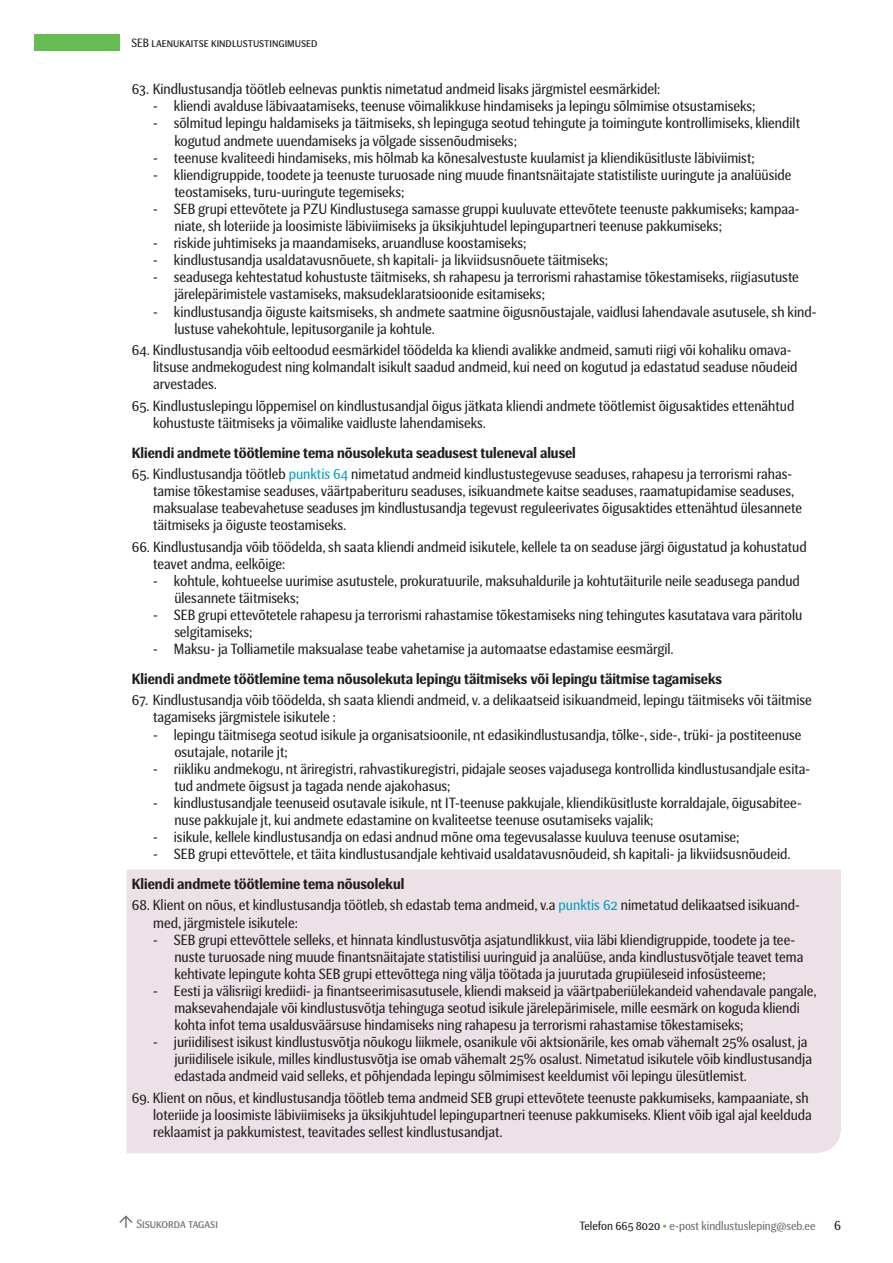
<style>
.page{position:relative;width:893px;height:1263px;background:#fff}
.page>*{position:absolute;margin:0;border:0;box-sizing:border-box;transform-origin:0 0}
.t1{font:14.7px/17.1px "SEB Basic CY";color:#231f20}
.t2{font:700 14.7px "SEB Basic CY";color:#231f20}
.t3{font:13.5px "SEB Basic CY";color:#231f20}
.t4{font:12px "SEB Basic CY";color:#6c6d70}
.t5{font:12px "SEB Basic CY";color:#231f20}
.s1{color:#009ec2}
.s2{font-size:19.5px}
.s3{color:#231f20}
.s4{font-family:"SEB Basic";font-weight:500;color:#66bd52}
</style>
<div class="page">
<div style="left:34px;top:34px;width:85px;height:17px;background:#66bd52"></div>
<div style="left:127px;top:870px;width:714px;height:283px;background:#ede1e8"></div>
<p class="t5" style="left:131px;top:36px;width:188px">SEB laenukaitse kindlustustingimused</p>
<p class="t1" style="left:132px;top:81px;width:530px">63. Kindlustusandja töötleb eelnevas punktis nimetatud andmeid lisaks järgmistel eesmärkidel:</p>
<p class="t1" style="left:153px;top:98px;width:604px">- kliendi avalduse läbivaatamiseks, teenuse võimalikkuse hindamiseks ja lepingu sõlmimise otsustamiseks;</p>
<p class="t1" style="left:174px;top:115px;width:627px;text-indent:-21px">- sõlmitud lepingu haldamiseks ja täitmiseks, sh lepinguga seotud tehingute ja toimingute kontrollimiseks, kliendilt kogutud andmete uuendamiseks ja võlgade sissenõudmiseks;</p>
<p class="t1" style="left:153px;top:149px;width:603px">- teenuse kvaliteedi hindamiseks, mis hõlmab ka kõnesalvestuste kuulamist ja kliendiküsitluste läbiviimist;</p>
<p class="t1" style="left:174px;top:166px;width:619px;text-indent:-21px">- kliendigruppide, toodete ja teenuste turuosade ning muude finantsnäitajate statistiliste uuringute ja analüüside teostamiseks, turu-uuringute tegemiseks;</p>
<p class="t1" style="left:174px;top:201px;width:627px;text-indent:-21px">- SEB grupi ettevõtete ja PZU Kindlustusega samasse gruppi kuuluvate ettevõtete teenuste pakkumiseks; kampaa&shy;niate, sh loteriide ja loosimiste läbiviimiseks ja üksikjuhtudel lepingupartneri teenuse pakkumiseks;</p>
<p class="t1" style="left:153px;top:235px;width:375px">- riskide juhtimiseks ja maandamiseks, aruandluse koostamiseks;</p>
<p class="t1" style="left:153px;top:252px;width:457px">- kindlustusandja usaldatavusnõuete, sh kapitali- ja likviidsusnõuete täitmiseks;</p>
<p class="t1" style="left:174px;top:269px;width:626px;text-indent:-21px">- seadusega kehtestatud kohustuste täitmiseks, sh rahapesu ja terrorismi rahastamise tõkestamiseks, riigiasutuste järelepärimistele vastamiseks, maksudeklaratsioonide esitamiseks;</p>
<p class="t1" style="left:174px;top:303px;width:644px;text-indent:-21px">- kindlustusandja õiguste kaitsmiseks, sh andmete saatmine õigusnõustajale, vaidlusi lahendavale asutusele, sh kind&shy;lustuse vahekohtule, lepitusorganile ja kohtule.</p>
<p class="t1" style="left:153px;top:342px;width:646px;text-indent:-21px">64. Kindlustusandja võib eeltoodud eesmärkidel töödelda ka kliendi avalikke andmeid, samuti riigi või kohaliku omava&shy;litsuse andmekogudest ning kolmandalt isikult saadud andmeid, kui need on kogutud ja edastatud seaduse nõudeid arvestades.</p>
<p class="t1" style="left:153px;top:397px;width:643px;text-indent:-21px">65. Kindlustuslepingu lõppemisel on kindlustusandjal õigus jätkata kliendi andmete töötlemist õigusaktides ettenähtud kohustuste täitmiseks ja võimalike vaidluste lahendamiseks.</p>
<p class="t2" style="left:132px;top:444px;width:445px">Kliendi andmete töötlemine tema nõusolekuta seadusest tuleneval alusel</p>
<p class="t1" style="left:153px;top:465px;width:650px;text-indent:-21px">65. Kindlustusandja töötleb <span class="s1">punktis 64</span> nimetatud andmeid kindlustustegevuse seaduses, rahapesu ja terrorismi rahas&shy;tamise tõkestamise seaduses, väärtpaberituru seaduses, isikuandmete kaitse seaduses, raamatupidamise seaduses, maksualase teabevahetuse seaduses jm kindlustusandja tegevust reguleerivates õigusaktides ettenähtud ülesannete täitmiseks ja õiguste teostamiseks.</p>
<p class="t1" style="left:153px;top:538px;width:655px;text-indent:-21px">66. Kindlustusandja võib töödelda, sh saata kliendi andmeid isikutele, kellele ta on seaduse järgi õigustatud ja kohustatud teavet andma, eelkõige:</p>
<p class="t1" style="left:174px;top:572px;width:627px;text-indent:-21px">- kohtule, kohtueelse uurimise asutustele, prokuratuurile, maksuhaldurile ja kohtutäiturile neile seadusega pandud ülesannete täitmiseks;</p>
<p class="t1" style="left:174px;top:607px;width:629px;text-indent:-21px">- SEB grupi ettevõtetele rahapesu ja terrorismi rahastamise tõkestamiseks ning tehingutes kasutatava vara päritolu selgitamiseks;</p>
<p class="t1" style="left:153px;top:641px;width:522px">- Maksu- ja Tolliametile maksualase teabe vahetamise ja automaatse edastamise eesmärgil.</p>
<p class="t2" style="left:132px;top:671px;width:592px">Kliendi andmete töötlemine tema nõusolekuta lepingu täitmiseks või lepingu täitmise tagamiseks</p>
<p class="t1" style="left:153px;top:692px;width:660px;text-indent:-21px">67. Kindlustusandja võib töödelda, sh saata kliendi andmeid, v. a delikaatseid isikuandmeid, lepingu täitmiseks või täitmise tagamiseks järgmistele isikutele :</p>
<p class="t1" style="left:174px;top:726px;width:628px;text-indent:-21px">- lepingu täitmisega seotud isikule ja organisatsioonile, nt edasikindlustusandja, tõlke-, side-, trüki- ja postiteenuse osutajale, notarile jt;</p>
<p class="t1" style="left:174px;top:760px;width:637px;text-indent:-21px">- riikliku andmekogu, nt äriregistri, rahvastikuregistri, pidajale seoses vajadusega kontrollida kindlustusandjale esita&shy;tud andmete õigsust ja tagada nende ajakohasus;</p>
<p class="t1" style="left:174px;top:795px;width:629px;text-indent:-21px">- kindlustusandjale teenuseid osutavale isikule, nt IT-teenuse pakkujale, kliendiküsitluste korraldajale, õigusabitee&shy;nuse pakkujale jt, kui andmete edastamine on kvaliteetse teenuse osutamiseks vajalik;</p>
<p class="t1" style="left:153px;top:829px;width:588px">- isikule, kellele kindlustusandja on edasi andnud mõne oma tegevusalasse kuuluva teenuse osutamise;</p>
<p class="t1" style="left:153px;top:846px;width:639px">- SEB grupi ettevõttele, et täita kindlustusandjale kehtivaid usaldatavusnõudeid, sh kapitali- ja likviidsusnõudeid.</p>
<p class="t2" style="left:132px;top:876px;width:274px">Kliendi andmete töötlemine tema nõusolekul</p>
<p class="t1" style="left:153px;top:897px;width:648px;text-indent:-21px">68. Klient on nõus, et kindlustusandja töötleb, sh edastab tema andmeid, v.a <span class="s1">punktis 62</span> nimetatud delikaatsed isikuand&shy;med, järgmistele isikutele:</p>
<p class="t1" style="left:174px;top:931px;width:630px;text-indent:-21px">- SEB grupi ettevõttele selleks, et hinnata kindlustusvõtja asjatundlikkust, viia läbi kliendigruppide, toodete ja tee&shy;nuste turuosade ning muude finantsnäitajate statistilisi uuringuid ja analüüse, anda kindlustusvõtjale teavet tema kehtivate lepingute kohta SEB grupi ettevõttega ning välja töötada ja juurutada grupiüleseid infosüsteeme;</p>
<p class="t1" style="left:174px;top:982px;width:644px;text-indent:-21px">- Eesti ja välisriigi krediidi- ja finantseerimisasutusele, kliendi makseid ja väärtpaberiülekandeid vahendavale pangale, maksevahendajale või kindlustusvõtja tehinguga seotud isikule järelepärimisele, mille eesmärk on koguda kliendi kohta infot tema usaldusväärsuse hindamiseks ning rahapesu ja terrorismi rahastamise tõkestamiseks;</p>
<p class="t1" style="left:174px;top:1034px;width:639px;text-indent:-21px">- juriidilisest isikust kindlustusvõtja nõukogu liikmele, osanikule või aktsionärile, kes omab vähemalt 25% osalust, ja juriidilisele isikule, milles kindlustusvõtja ise omab vähemalt 25% osalust. Nimetatud isikutele võib kindlustusandja edastada andmeid vaid selleks, et põhjendada lepingu sõlmimisest keeldumist või lepingu ülesütlemist.</p>
<p class="t1" style="left:153px;top:1089px;width:660px;text-indent:-21px">69. Klient on nõus, et kindlustusandja töötleb tema andmeid SEB grupi ettevõtete teenuste pakkumiseks, kampaaniate, sh loteriide ja loosimiste läbiviimiseks ja üksikjuhtudel lepingupartneri teenuse pakkumiseks. Klient võib igal ajal keelduda reklaamist ja pakkumistest, teavitades sellest kindlustusandjat.</p>
<p class="t4" style="left:119px;top:1217px;width:100px"><span class="s2">↑</span> Sisukorda tagasi</p>
<p class="t4" style="left:579px;top:1219px;width:238px"><span class="s3">Telefon 665 8020</span> <span class="s4">•</span> e-post kindlustusleping@seb.ee</p>
<p class="t3" style="left:834px;top:1217px;width:8px">6</p>
</div>
